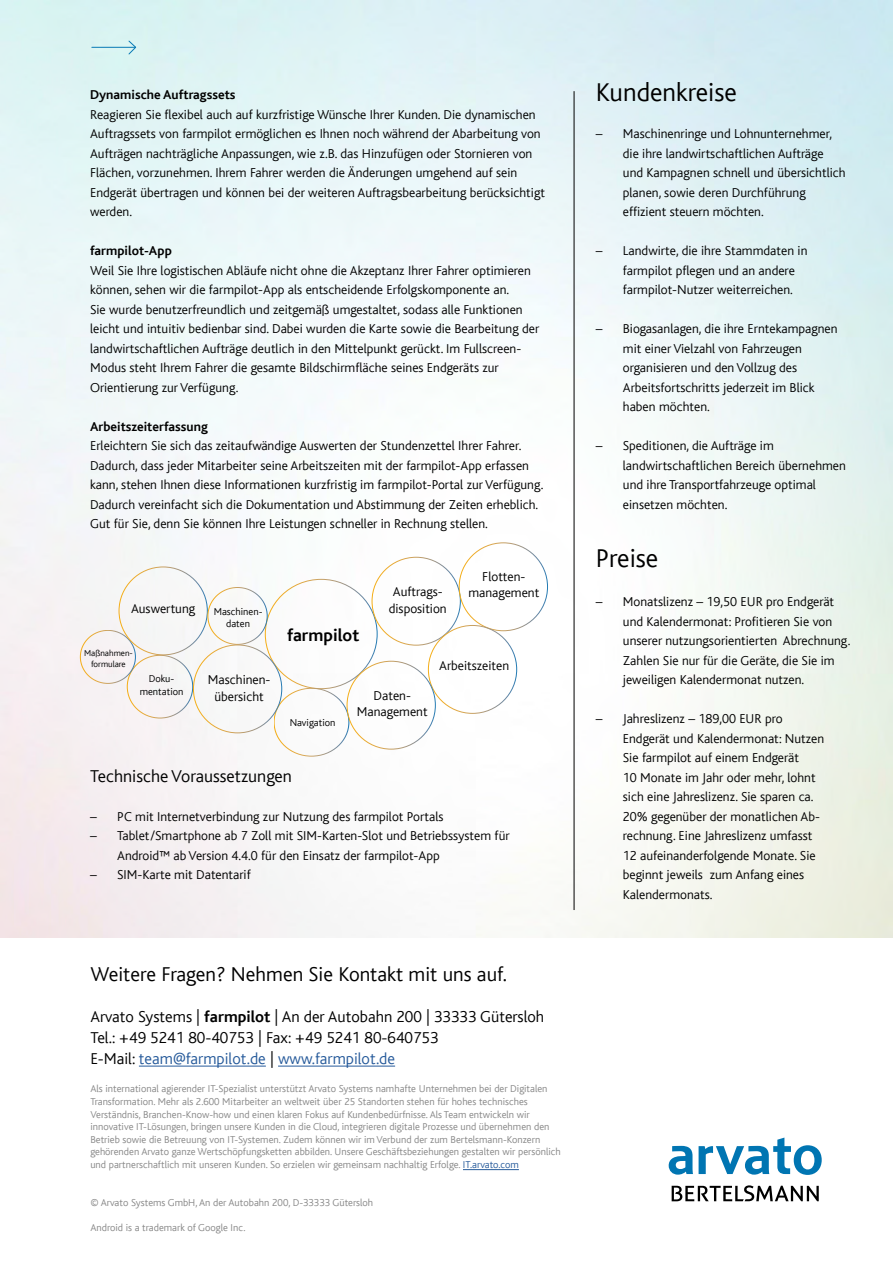
<style>
.page{position:relative;width:893px;height:1263px;background:#fff}
.page>*{position:absolute;margin:0;border:0;box-sizing:border-box;transform-origin:0 0}
.H2_grau{font:300 27px "Bliss";color:#000}
.Fliesstext_grau{font:300 27px "Bliss";color:#000}
.H3_grau{font:300 21px "Bliss";color:#000}
.Fliesstext_grau-2{font:300 18px "Bliss";color:#000}
.Fliesstext_grau-3{font:700 18px "Bliss";color:#000}
.Fliesstext_grau-4{font:300 16.5px "Bliss";color:#000}
.Fliesstext_grau-5{font:300 16.5px "Bliss";color:#275b9b}
.Fliesstext_grau-6{font:300 13.5px/19.5px "Bliss";color:#000}
.Fliesstext_grau-7{font:700 13.5px "Bliss";color:#000}
.Fliesstext_grau-8{font:300 10.5px/12.6px "Bliss";color:#878787}
.Fliesstext_grau-9{font:300 10.5px "Bliss";color:#000}
.Fliesstext_grau-10{font:300 9px "Bliss";color:#000}
.s1{font-weight:700}
.s2{color:#000}
.s3{color:#275b9b}
</style>
<div class="page">
<svg style="left:669px;top:1146px;width:24px;height:28px"></svg>
<svg style="left:699px;top:1137px;width:123px;height:38px"></svg>
<svg style="left:672px;top:1185px;width:147px;height:16px"></svg>
<img style="left:0;top:0;width:893px;height:938px">
<hr style="left:574px;top:91px;width:1px;height:819px;background:#000">
<hr style="left:92px;top:47px;width:44px;height:1px;background:#0779b5">
<svg style="left:128px;top:40px;width:9px;height:15px"></svg>
<hr style="left:139px;top:1066px;width:127px;height:1px;background:#275b9b">
<hr style="left:278px;top:1066px;width:117px;height:1px;background:#275b9b">
<hr style="left:463px;top:1169px;width:56px;height:1px;background:#275b9b">
<div style="left:274px;top:688px;width:75px;height:68px;border:1px solid #fff;border-radius:50%"></div>
<div style="left:127px;top:655px;width:66px;height:63px;border:1px solid #fff;border-radius:50%"></div>
<div style="left:80px;top:630px;width:56px;height:54px;border:1px solid #fff;border-radius:50%"></div>
<div style="left:208px;top:587px;width:59px;height:58px;border:1px solid #fff;border-radius:50%"></div>
<p class="Fliesstext_grau-7" style="left:90px;top:88px;width:147px">Dynamische Auftragssets</p>
<p class="Fliesstext_grau-6" style="left:90px;top:105px;width:456px">Reagieren Sie flexibel auch auf kurzfristige Wünsche Ihrer Kunden. Die dynamischen Auftragssets von farmpilot ermöglichen es Ihnen noch während der Abarbeitung von Aufträgen nachträgliche Anpassungen, wie z.B. das Hinzufügen oder Stornieren von Flächen, vorzunehmen. Ihrem Fahrer werden die Änderungen umgehend auf sein Endgerät übertragen und können bei der weiteren Auftragsbearbeitung berücksichtigt werden.</p>
<p class="Fliesstext_grau-7" style="left:90px;top:244px;width:83px">farmpilot-App</p>
<p class="Fliesstext_grau-6" style="left:90px;top:261px;width:451px">Weil Sie Ihre logistischen Abläufe nicht ohne die Akzeptanz Ihrer Fahrer optimieren können, sehen wir die farmpilot-App als entscheidende Erfolgskomponente an.<br>Sie wurde benutzerfreundlich und zeitgemäß umgestaltet, sodass alle Funktionen leicht und intuitiv bedienbar sind. Dabei wurden die Karte sowie die Bearbeitung der landwirtschaftlichen Aufträge deutlich in den Mittelpunkt gerückt. Im Fullscreen-Modus steht Ihrem Fahrer die gesamte Bildschirmfläche seines Endgeräts zur Orientierung zur Verfügung.</p>
<p class="Fliesstext_grau-7" style="left:90px;top:419px;width:119px">Arbeitszeiterfassung</p>
<p class="Fliesstext_grau-6" style="left:90px;top:436px;width:455px">Erleichtern Sie sich das zeitaufwändige Auswerten der Stundenzettel Ihrer Fahrer.<br>Dadurch, dass jeder Mitarbeiter seine Arbeitszeiten mit der farmpilot-App erfassen kann, stehen Ihnen diese Informationen kurzfristig im farmpilot-Portal zur Verfügung.<br>Dadurch vereinfacht sich die Dokumentation und Abstimmung der Zeiten erheblich.<br>Gut für Sie, denn Sie können Ihre Leistungen schneller in Rechnung stellen.</p>
<p class="Fliesstext_grau-6" style="left:131px;top:599px;width:66px">Auswertung</p>
<p class="Fliesstext_grau-9" style="left:214px;top:606px;width:50px">Maschinen-</p>
<p class="Fliesstext_grau-9" style="left:226px;top:618px;width:25px">daten</p>
<p class="Fliesstext_grau-10" style="left:84px;top:648px;width:50px">Maßnahmen-</p>
<p class="Fliesstext_grau-10" style="left:91px;top:659px;width:36px">formulare</p>
<p class="Fliesstext_grau-9" style="left:149px;top:673px;width:27px">Doku-</p>
<p class="Fliesstext_grau-9" style="left:140px;top:686px;width:45px">mentation</p>
<p class="Fliesstext_grau-6" style="left:208px;top:672px;width:64px;line-height:16.2px;text-align:center">Maschinen&shy;übersicht</p>
<p class="Fliesstext_grau-3" style="left:287px;top:626px;width:74px">farmpilot</p>
<p class="Fliesstext_grau-6" style="left:389px;top:584px;width:59px;line-height:16.2px;text-align:center">Auftrags&shy;disposition</p>
<p class="Fliesstext_grau-6" style="left:468px;top:569px;width:73px;line-height:16.2px;text-align:center">Flotten&shy;management</p>
<p class="Fliesstext_grau-6" style="left:439px;top:656px;width:72px">Arbeitszeiten</p>
<p class="Fliesstext_grau-9" style="left:290px;top:717px;width:47px">Navigation</p>
<p class="Fliesstext_grau-6" style="left:374px;top:686px;width:39px">Daten-</p>
<p class="Fliesstext_grau-6" style="left:357px;top:702px;width:72px">Management</p>
<p class="Fliesstext_grau-2" style="left:90px;top:766px;width:203px">Technische Voraussetzungen</p>
<p class="Fliesstext_grau-6" style="left:90px;top:807px;width:355px">– PC mit Internetverbindung zur Nutzung des farmpilot Portals</p>
<p class="Fliesstext_grau-6" style="left:117px;top:826px;width:394px;text-indent:-27px">– Tablet/Smartphone ab 7 Zoll mit SIM-Karten-Slot und Betriebssystem für<br>Android™ ab Version 4.4.0 für den Einsatz der farmpilot-App</p>
<p class="Fliesstext_grau-6" style="left:90px;top:865px;width:162px">– SIM-Karte mit Datentarif</p>
<p class="H3_grau" style="left:90px;top:963px;width:418px">Weitere Fragen? Nehmen Sie Kontakt mit uns auf.</p>
<p class="Fliesstext_grau-4" style="left:90px;top:1007px;width:455px">Arvato Systems | <span class="s1">farmpilot</span> | An der Autobahn 200 | 33333 Gütersloh</p>
<p class="Fliesstext_grau-4" style="left:90px;top:1028px;width:350px">Tel.: +49 5241 80-40753 | Fax: +49 5241 80-640753</p>
<p class="Fliesstext_grau-5" style="left:90px;top:1049px;width:306px"><span class="s2">E-Mail:</span> team@farmpilot.de <span class="s2">|</span> www.farmpilot.de</p>
<p class="Fliesstext_grau-8" style="left:90px;top:1083px;width:472px">Als international agierender IT-Spezialist unterstützt Arvato Systems namhafte Unternehmen bei der Digitalen Transformation. Mehr als 2.600 Mitarbeiter an weltweit über 25 Standorten stehen für hohes technisches Verständnis, Branchen-Know-how und einen klaren Fokus auf Kundenbedürfnisse. Als Team entwickeln wir innovative IT-Lösungen, bringen unsere Kunden in die Cloud, integrieren digitale Prozesse und übernehmen den Betrieb sowie die Betreuung von IT-Systemen. Zudem können wir im Verbund der zum Bertelsmann-Konzern gehörenden Arvato ganze Wertschöpfungsketten abbilden. Unsere Geschäftsbeziehungen gestalten wir persönlich und partnerschaftlich mit unseren Kunden. So erzielen wir gemeinsam nachhaltig Erfolge. <span class="s3">IT.arvato.com</span></p>
<p class="Fliesstext_grau-8" style="left:90px;top:1196px;width:284px">© Arvato Systems GmbH, An der Autobahn 200, D-33333 Gütersloh</p>
<p class="Fliesstext_grau-8" style="left:90px;top:1221px;width:157px">Android is a trademark of Google Inc.</p>
<p class="H2_grau" style="left:596px;top:78px;width:143px">Kundenkreise</p>
<p class="Fliesstext_grau-6" style="left:623px;top:124px;width:224px;text-indent:-27px">– Maschinenringe und Lohnunternehmer, die ihre landwirtschaftlichen Aufträge und Kampagnen schnell und übersichtlich planen, sowie deren Durchführung effizient steuern möchten.</p>
<p class="Fliesstext_grau-6" style="left:623px;top:241px;width:186px;text-indent:-27px">– Landwirte, die ihre Stammdaten in farmpilot pflegen und an andere farmpilot-Nutzer weiterreichen.</p>
<p class="Fliesstext_grau-6" style="left:623px;top:319px;width:216px;text-indent:-27px">– Biogasanlagen, die ihre Erntekampagnen mit einer Vielzahl von Fahrzeugen organisieren und den Vollzug des Arbeitsfortschritts jederzeit im Blick haben möchten.</p>
<p class="Fliesstext_grau-6" style="left:623px;top:436px;width:225px;text-indent:-27px">– Speditionen, die Aufträge im landwirtschaftlichen Bereich übernehmen und ihre Transportfahrzeuge optimal einsetzen möchten.</p>
<p class="Fliesstext_grau" style="left:596px;top:544px;width:64px">Preise</p>
<p class="Fliesstext_grau-6" style="left:623px;top:592px;width:229px;text-indent:-27px">– Monatslizenz – 19,50 EUR pro Endgerät und Kalendermonat: Profitieren Sie von unserer nutzungsorientierten Abrechnung.<br>Zahlen Sie nur für die Geräte, die Sie im jeweiligen Kalendermonat nutzen.</p>
<p class="Fliesstext_grau-6" style="left:623px;top:709px;width:203px;text-indent:-27px">– Jahreslizenz – 189,00 EUR pro Endgerät und Kalendermonat: Nutzen Sie farmpilot auf einem Endgerät<br>10 Monate im Jahr oder mehr, lohnt sich eine Jahreslizenz. Sie sparen ca.<br>20% gegenüber der monatlichen Ab&shy;rechnung. Eine Jahreslizenz umfasst 12 aufeinanderfolgende Monate. Sie beginnt jeweils zum Anfang eines Kalendermonats.</p>
</div>
